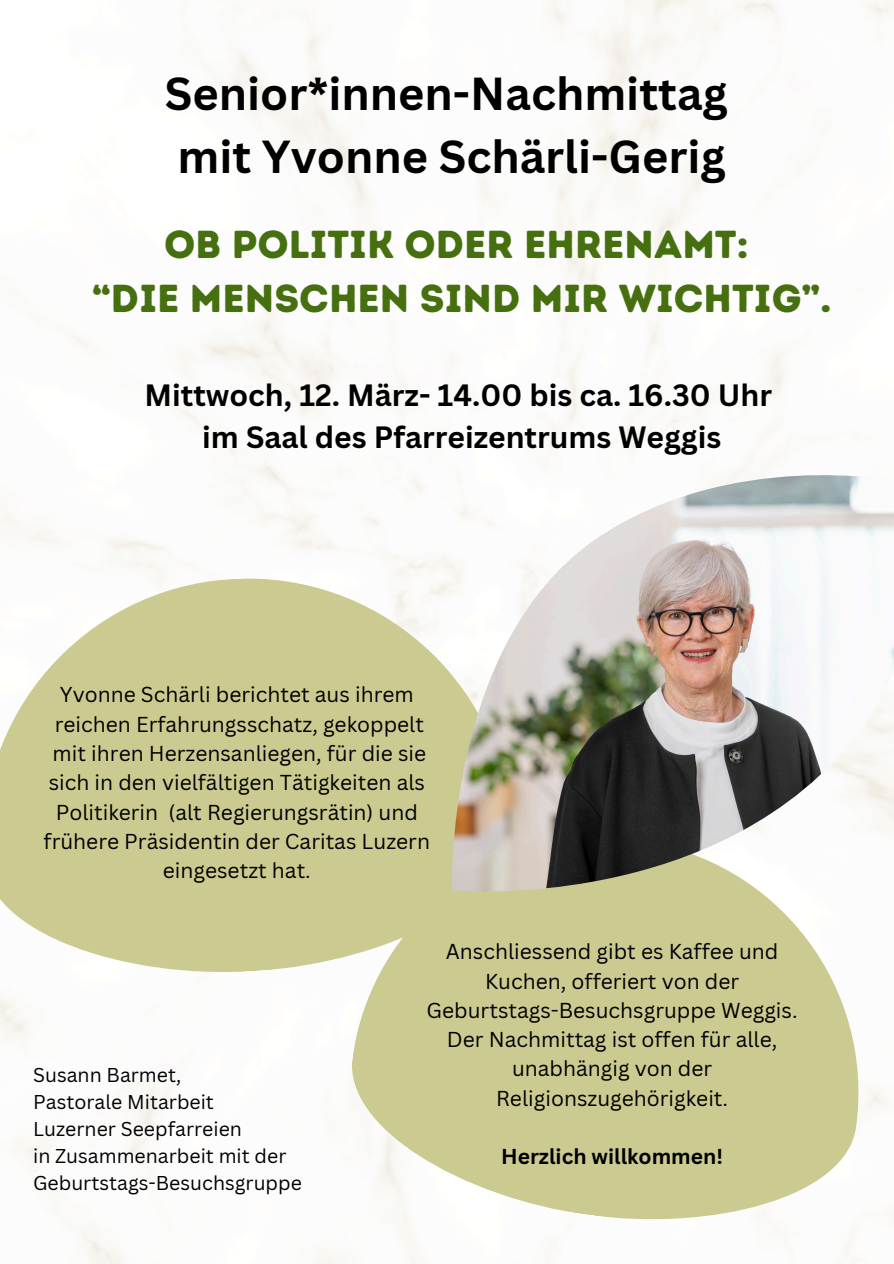
<style>
.page{position:relative;width:894px;height:1264px;background:#fff}
.page>*{position:absolute;margin:0;border:0;box-sizing:border-box;transform-origin:0 0}
.t1{font:700 45px/63px "Canva Sans";color:#000}
.t2{font:39px/54px "Intro Rust Base";color:#467010;text-align:center}
.t3{font:700 30px/41.7px "Canva Sans";color:#000;text-align:center}
.t4{font:21px/29.2px "Canva Sans";color:#000;text-align:center}
.t5{font:700 21px "Canva Sans";color:#000}
.t6{font:19.5px/27px "Canva Sans";color:#000}
</style>
<div class="page">
<svg style="left:0;top:561px;width:452px;height:427px;fill:#cbca90"></svg>
<svg style="left:335px;top:806px;width:555px;height:443px;fill:#cbca90"></svg>
<img style="left:452px;top:475px;width:441px;height:416px">
<h3 class="t1" style="left:165px;top:61px;width:564px">Senior*innen-Nachmittag mit Yvonne Schärli-Gerig</h3>
<p class="t2" style="left:92px;top:217px;width:740px">OB POLITIK ODER EHRENAMT:<br>“DIE MENSCHEN SIND MIR WICHTIG”.</p>
<h1 class="t3" style="left:144px;top:374px;width:629px">Mittwoch, 12. März- 14.00 bis ca. 16.30 Uhr im Saal des Pfarreizentrums Weggis</h1>
<p class="t4" style="left:60px;top:679px;width:355px">Yvonne Schärli berichtet aus ihrem</p>
<h4 class="t4" style="left:55px;top:709px;width:370px">reichen Erfahrungsschatz, gekoppelt</h4>
<p class="t4" style="left:44px;top:738px;width:388px">mit ihren Herzensanliegen, für die sie sich in den vielfältigen Tätigkeiten als Politikerin (alt Regierungsrätin) und frühere Präsidentin der Caritas Luzern eingesetzt hat.</p>
<p class="t6" style="left:33px;top:1061px;width:149px">Susann Barmet,</p>
<p class="t6" style="left:33px;top:1088px;width:182px">Pastorale Mitarbeit</p>
<p class="t6" style="left:33px;top:1115px;width:210px">Luzerner Seepfarreien</p>
<p class="t6" style="left:33px;top:1142px;width:270px">in Zusammenarbeit mit der<br>Geburtstags-Besuchsgruppe</p>
<p class="t4" style="left:426px;top:936px;width:372px">Anschliessend gibt es Kaffee und<br>Kuchen, offeriert von der<br>Geburtstags-Besuchsgruppe Weggis.<br>Der Nachmittag ist offen für alle, unabhängig von der<br>Religionszugehörigkeit.</p>
<p class="t5" style="left:501px;top:1141px;width:223px">Herzlich willkommen!</p>
</div>
